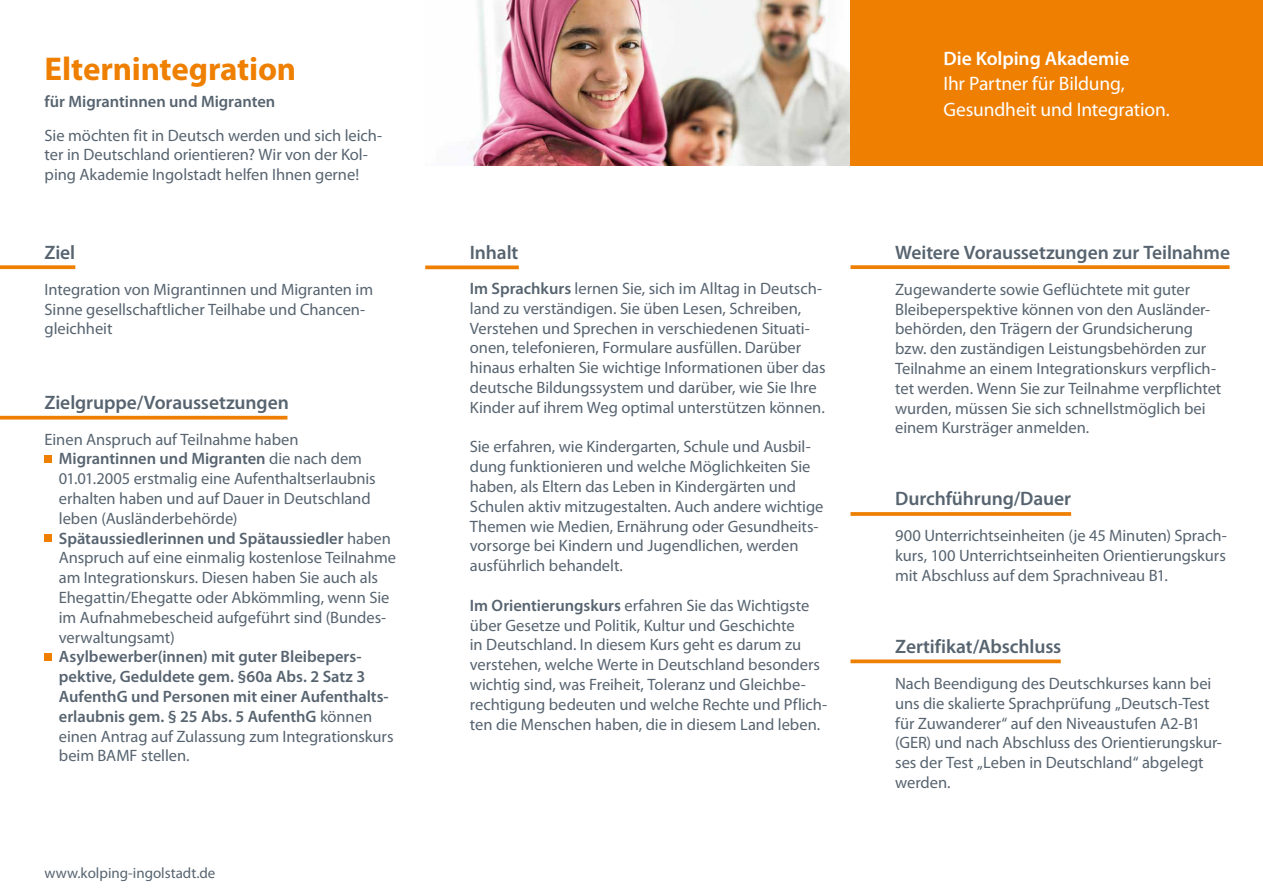
<style>
.page{position:relative;width:1263px;height:893px;background:#fff}
.page>*{position:absolute;margin:0;border:0;box-sizing:border-box;transform-origin:0 0}
.t1{font:700 33px "Myriad Pro";letter-spacing:-.005em;color:#ee7f00}
.t2{font:600 19.5px "Myriad Pro";letter-spacing:-.005em;color:#576470}
.t3{font:19.5px/25.5px "Myriad Pro";letter-spacing:-.01em;color:#fff}
.t4{font:600 19.5px "Myriad Pro";letter-spacing:-.005em;color:#fff}
.t5{font:16.5px/19.8px "Myriad Pro";letter-spacing:-.005em;color:#576470}
.t6{font:600 16.5px/19.8px "Myriad Pro";color:#576470}
.t7{font:15px "Myriad Pro";color:#576470}
.s1{font-weight:600}
.s2{font-weight:400}
</style>
<div class="page">
<img style="left:468px;top:0;width:382px;height:166px">
<div style="left:850px;top:0;width:413px;height:166px;background:#ee7f00"></div>
<svg style="left:0;top:265px;width:75px;height:4px"></svg>
<div style="left:45px;top:456px;width:7px;height:7px;background:#ee7f00"></div>
<div style="left:45px;top:535px;width:7px;height:7px;background:#ee7f00"></div>
<div style="left:45px;top:654px;width:7px;height:7px;background:#ee7f00"></div>
<svg style="left:0;top:416px;width:287px;height:4px"></svg>
<svg style="left:850px;top:512px;width:221px;height:4px"></svg>
<svg style="left:425px;top:265px;width:94px;height:4px"></svg>
<svg style="left:850px;top:265px;width:379px;height:4px;background:#ef8712"></svg>
<svg style="left:850px;top:659px;width:211px;height:4px"></svg>
<h1 class="t1" style="left:45px;top:48px;width:253px">Elternintegration</h1>
<p class="t6" style="left:45px;top:91px;width:232px">für Migrantinnen und Migranten</p>
<p class="t5" style="left:45px;top:125px;width:339px">Sie möchten fit in Deutsch werden und sich leich&shy;ter in Deutschland orientieren? Wir von der Kol&shy;ping Akademie Ingolstadt helfen Ihnen gerne!</p>
<p class="t2" style="left:45px;top:240px;width:32px">Ziel</p>
<p class="t5" style="left:45px;top:279px;width:330px">Integration von Migrantinnen und Migranten im<br>Sinne gesellschaftlicher Teilhabe und Chancen&shy;gleichheit</p>
<p class="t2" style="left:45px;top:390px;width:246px">Zielgruppe/Voraussetzungen</p>
<p class="t5" style="left:59px;top:429px;width:339px;text-indent:-14px">Einen Anspruch auf Teilnahme haben <span class="s1">Migrantinnen und Migranten</span> die nach dem 01.01.2005 erstmalig eine Aufenthaltserlaubnis erhalten haben und auf Dauer in Deutschland leben (Ausländerbehörde)<br><span class="s1">Spätaussiedlerinnen und Spätaussiedler</span> haben Anspruch auf eine einmalig kostenlose Teilnahme am Integrationskurs. Diesen haben Sie auch als Ehegattin/Ehegatte oder Abkömmling, wenn Sie im Aufnahmebescheid aufgeführt sind (Bundes&shy;verwaltungsamt)</p>
<p class="t6" style="left:59px;top:646px;width:336px">Asylbewerber(innen) mit guter Bleibepers&shy;pektive, Geduldete gem. §60a Abs. 2 Satz 3<br>AufenthG und Personen mit einer Aufenthalts&shy;erlaubnis gem. § 25 Abs. 5 AufenthG <span class="s2">können einen Antrag auf Zulassung zum Integrationskurs beim BAMF stellen.</span></p>
<p class="t7" style="left:45px;top:863px;width:172px">www.kolping-ingolstadt.de</p>
<p class="t2" style="left:470px;top:240px;width:50px">Inhalt</p>
<p class="t5" style="left:470px;top:278px;width:357px"><span class="s1">Im Sprachkurs</span> lernen Sie, sich im Alltag in Deutsch&shy;land zu verständigen. Sie üben Lesen, Schreiben, Verstehen und Sprechen in verschiedenen Situati&shy;onen, telefonieren, Formulare ausfüllen. Darüber hinaus erhalten Sie wichtige Informationen über das deutsche Bildungssystem und darüber, wie Sie Ihre Kinder auf ihrem Weg optimal unterstützen können.</p>
<p class="t5" style="left:470px;top:437px;width:355px">Sie erfahren, wie Kindergarten, Schule und Ausbil&shy;dung funktionieren und welche Möglichkeiten Sie haben, als Eltern das Leben in Kindergärten und Schulen aktiv mitzugestalten. Auch andere wichtige Themen wie Medien, Ernährung oder Gesundheits&shy;vorsorge bei Kindern und Jugendlichen, werden ausführlich behandelt.</p>
<p class="t5" style="left:470px;top:595px;width:359px"><span class="s1">Im Orientierungskurs</span> erfahren Sie das Wichtigste über Gesetze und Politik, Kultur und Geschichte<br>in Deutschland. In diesem Kurs geht es darum zu verstehen, welche Werte in Deutschland besonders wichtig sind, was Freiheit, Toleranz und Gleichbe&shy;rechtigung bedeuten und welche Rechte und Pflich&shy;ten die Menschen haben, die in diesem Land leben.</p>
<p class="t4" style="left:943px;top:46px;width:187px">Die Kolping Akademie</p>
<p class="t3" style="left:943px;top:71px;width:228px">Ihr Partner für Bildung,<br>Gesundheit und Integration.</p>
<p class="t2" style="left:895px;top:240px;width:336px">Weitere Voraussetzungen zur Teilnahme</p>
<p class="t5" style="left:895px;top:279px;width:328px">Zugewanderte sowie Geflüchtete mit guter Bleibeperspektive können von den Ausländer&shy;behörden, den Trägern der Grundsicherung bzw. den zuständigen Leistungsbehörden zur Teilnahme an einem Integrationskurs verpflich&shy;tet werden. Wenn Sie zur Teilnahme verpflichtet wurden, müssen Sie sich schnellstmöglich bei einem Kursträger anmelden.</p>
<p class="t2" style="left:895px;top:486px;width:177px">Durchführung/Dauer</p>
<p class="t5" style="left:895px;top:526px;width:333px;text-align:justify">900 Unterrichtseinheiten (je 45 Minuten) Sprach&shy;kurs, 100 Unterrichtseinheiten Orientierungskurs mit Abschluss auf dem Sprachniveau B1.</p>
<p class="t2" style="left:895px;top:634px;width:168px">Zertifikat/Abschluss</p>
<p class="t5" style="left:895px;top:673px;width:328px">Nach Beendigung des Deutschkurses kann bei uns die skalierte Sprachprüfung „Deutsch-Test für Zuwanderer“ auf den Niveaustufen A2-B1 (GER) und nach Abschluss des Orientierungskur&shy;ses der Test „Leben in Deutschland“ abgelegt werden.</p>
</div>
